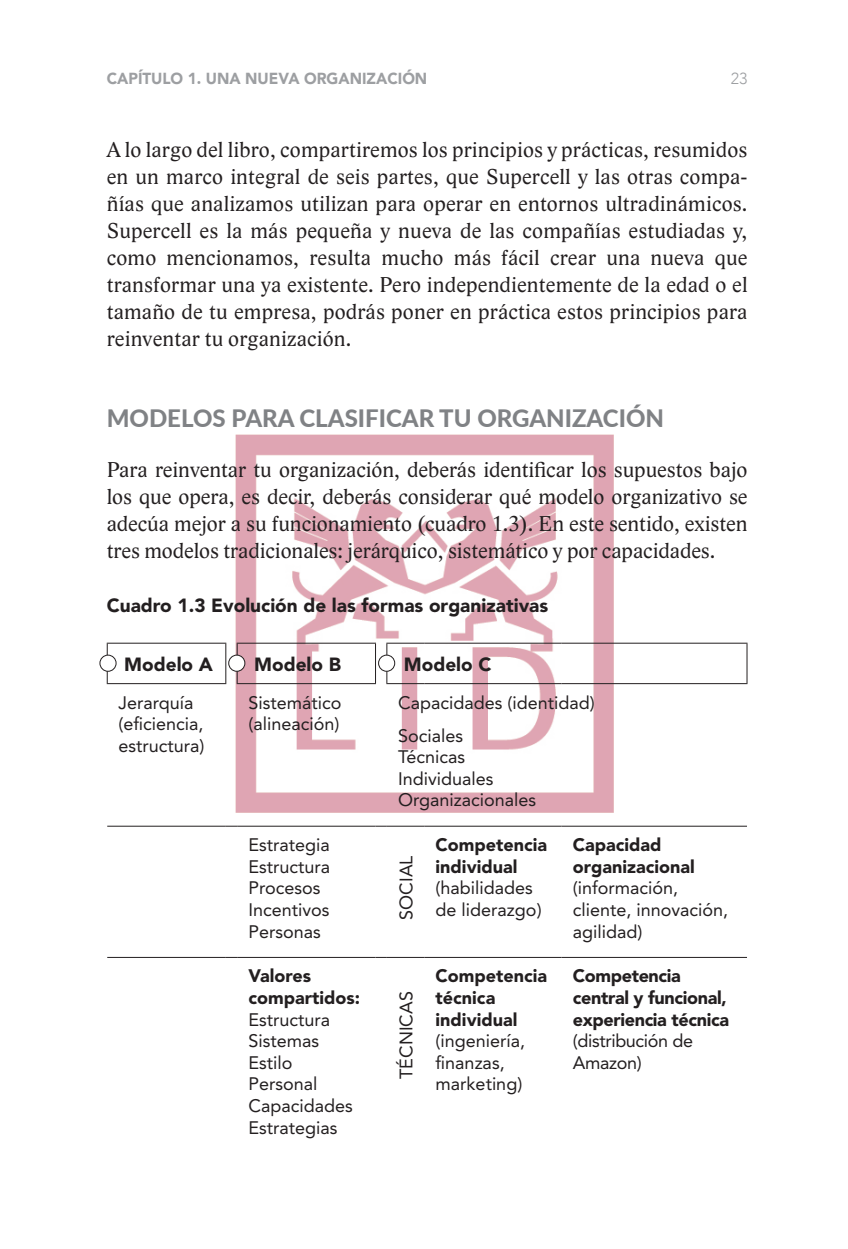
<style>
.page{position:relative;width:848px;height:1249px;background:#fff}
.page>*{position:absolute;margin:0;border:0;box-sizing:border-box;transform-origin:0 0}
.t1{font:800 24px "Lato";color:#808285}
.t2{font:22px/27px "Lido STF";letter-spacing:.005em;color:#231f20;text-align:justify}
.t3{font:900 19px "Avenir LT Std";color:#231f20}
.t4{font:18px/21.6px "Avenir LT Std";color:#231f20}
.t5{font:900 18px/21.6px "Avenir LT Std";color:#231f20}
.t6{font:900 18px/21.6px "Avenir LT Std";letter-spacing:-.02em;color:#231f20}
.t7{font:18px/21.6px "Avenir LT Std";letter-spacing:-.02em;color:#231f20}
.t8{font:900 16px "Avenir";color:#9d9fa2;scale:.95 1}
.t9{font:300 16px "Avenir";color:#9d9fa2}
</style>
<div class="page">
<img style="left:235px;top:435px;width:378px;height:377px">
<hr style="left:225px;top:644px;width:1px;height:39px;background:#231f20">
<hr style="left:237px;top:644px;width:1px;height:39px;background:#231f20">
<hr style="left:375px;top:644px;width:1px;height:39px;background:#231f20">
<hr style="left:386px;top:644px;width:1px;height:39px;background:#231f20">
<hr style="left:107px;top:643px;width:119px;height:1px;background:#231f20">
<hr style="left:107px;top:644px;width:1px;height:39px;background:#231f20">
<hr style="left:237px;top:643px;width:139px;height:1px;background:#231f20">
<hr style="left:386px;top:643px;width:38px;height:1px;background:#231f20">
<hr style="left:424px;top:643px;width:137px;height:1px;background:#231f20">
<hr style="left:561px;top:643px;width:186px;height:1px;background:#231f20">
<hr style="left:746px;top:644px;width:1px;height:39px;background:#231f20">
<hr style="left:107px;top:683px;width:119px;height:1px;background:#231f20">
<hr style="left:237px;top:683px;width:139px;height:1px;background:#231f20">
<hr style="left:386px;top:683px;width:38px;height:1px;background:#231f20">
<hr style="left:424px;top:683px;width:137px;height:1px;background:#231f20">
<hr style="left:561px;top:683px;width:186px;height:1px;background:#231f20">
<hr style="left:107px;top:957px;width:119px;height:1px;background:#231f20">
<hr style="left:237px;top:957px;width:138px;height:1px;background:#231f20">
<svg style="left:375px;top:957px;width:12px;height:1px"></svg>
<hr style="left:387px;top:957px;width:37px;height:1px;background:#231f20">
<hr style="left:424px;top:957px;width:137px;height:1px;background:#231f20">
<hr style="left:561px;top:957px;width:186px;height:1px;background:#231f20">
<hr style="left:107px;top:826px;width:119px;height:1px;background:#231f20">
<hr style="left:237px;top:826px;width:138px;height:1px;background:#231f20">
<svg style="left:375px;top:826px;width:12px;height:1px"></svg>
<hr style="left:387px;top:826px;width:37px;height:1px;background:#231f20">
<hr style="left:424px;top:826px;width:137px;height:1px;background:#231f20">
<hr style="left:561px;top:826px;width:186px;height:1px;background:#231f20">
<svg style="left:100px;top:655px;width:16px;height:16px"></svg>
<div style="left:99px;top:654px;width:18px;height:18px;border:1px solid #231f20;border-radius:50%"></div>
<div style="left:229px;top:655px;width:16px;height:16px;background:#fff;border-radius:50%"></div>
<div style="left:228px;top:654px;width:17px;height:18px;border:1px solid #231f20;border-radius:50%"></div>
<div style="left:379px;top:655px;width:16px;height:16px;background:#fff;border-radius:50%"></div>
<div style="left:378px;top:654px;width:17px;height:18px;border:1px solid #231f20;border-radius:50%"></div>
<p class="t8" style="left:107px;top:68px;width:339px">CAPÍTULO 1. UNA NUEVA ORGANIZACIÓN</p>
<p class="t9" style="left:731px;top:68px;width:18px">23</p>
<p class="t2" style="left:107px;top:136px;width:642px">A lo largo del libro, compartiremos los principios y prácticas, resumidos en un marco integral de seis partes, que Supercell y las otras compa&shy;ñías que analizamos utilizan para operar en entornos ultradinámicos.<br>Supercell es la más pequeña y nueva de las compañías estudiadas y, como mencionamos, resulta mucho más fácil crear una nueva que transformar una ya existente. Pero independientemente de la edad o el tamaño de tu empresa, podrás poner en práctica estos principios para reinventar tu organización.</p>
<p class="t1" style="left:107px;top:403px;width:559px">MODELOS PARA CLASIFICAR TU ORGANIZACIÓN</p>
<p class="t2" style="left:107px;top:456px;width:642px">Para reinventar tu organización, deberás identificar los supuestos bajo los que opera, es decir, deberás considerar qué modelo organizativo se adecúa mejor a su funcionamiento (cuadro 1.3). En este sentido, existen tres modelos tradicionales: jerárquico, sistemático y por capacidades.</p>
<p class="t3" style="left:107px;top:594px;width:443px">Cuadro 1.3 Evolución de las formas organizativas</p>
<p class="t3" style="left:124px;top:652px;width:90px">Modelo A</p>
<p class="t3" style="left:254px;top:652px;width:88px">Modelo B</p>
<p class="t3" style="left:404px;top:652px;width:89px">Modelo C</p>
<p class="t4" style="left:119px;top:692px;width:88px">Jerarquía (eficiencia, estructura)</p>
<p class="t4" style="left:248px;top:692px;width:95px">Sistemático (alineación)</p>
<p class="t4" style="left:398px;top:686px;width:198px;line-height:33px">Capacidades (identidad)<br>Sociales</p>
<p class="t4" style="left:398px;top:746px;width:140px">Técnicas<br>Individuales<br>Organizacionales</p>
<p class="t4" style="left:248px;top:834px;width:83px">Estrategia<br>Estructura<br>Procesos<br>Incentivos<br>Personas</p>
<p class="t5" style="left:248px;top:965px;width:113px">Valores compartidos:</p>
<p class="t4" style="left:248px;top:1008px;width:106px">Estructura<br>Sistemas<br>Estilo<br>Personal<br>Capacidades<br>Estrategias</p>
<p class="t4" style="left:395px;top:919px;width:66px;rotate:-90deg">SOCIAL</p>
<p class="t4" style="left:395px;top:1079px;width:89px;rotate:-90deg">TÉCNICAS</p>
<p class="t5" style="left:436px;top:834px;width:113px">Competencia individual</p>
<p class="t4" style="left:436px;top:877px;width:108px">(habilidades de liderazgo)</p>
<p class="t5" style="left:436px;top:965px;width:113px">Competencia técnica individual</p>
<p class="t4" style="left:436px;top:1030px;width:91px">(ingeniería, finanzas, marketing)</p>
<p class="t5" style="left:573px;top:834px;width:124px">Capacidad organizacional</p>
<p class="t4" style="left:573px;top:877px;width:157px">(información, cliente, innovación, agilidad)</p>
<p class="t6" style="left:573px;top:965px;width:158px">Competencia central y funcional, experiencia técnica</p>
<p class="t7" style="left:573px;top:1030px;width:122px">(distribución de<br>Amazon)</p>
</div>
